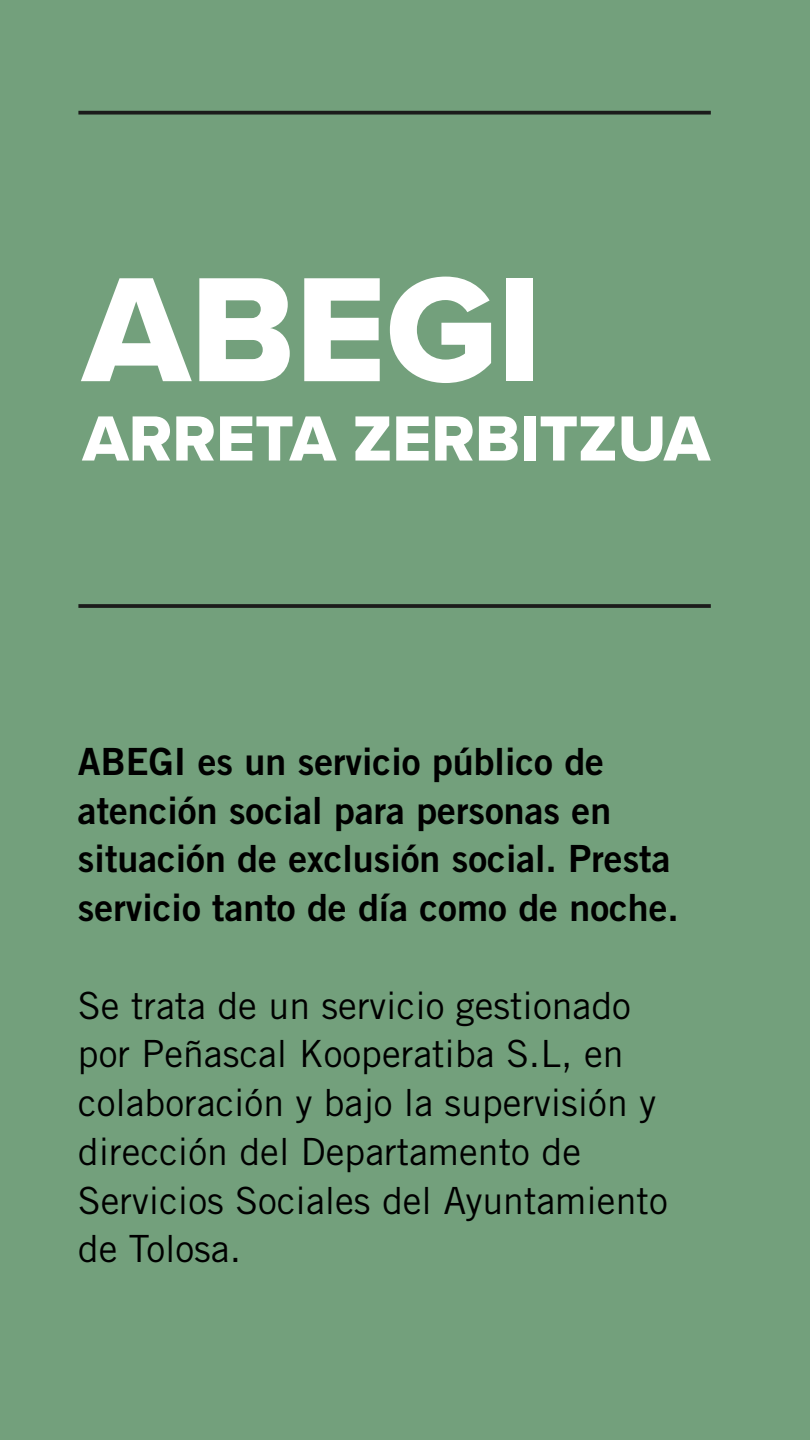
<style>
.page{position:relative;width:810px;height:1440px;background:#73a07c}
.page>*{position:absolute;margin:0;border:0;box-sizing:border-box;transform-origin:0 0}
.t1{font:154.27px "Proxima Nova Extrabld";color:#fff}
.t2{font:66.15px "Proxima Nova Extrabld";color:#fff}
.t3{font:37.5px/48.8px "Trade Gothic LT Std";color:#000}
.t4{font:37.5px/48.8px "Trade Gothic LT Std Bd 2";color:#000}
</style>
<div class="page">
<svg style="left:78px;top:604px;width:633px;height:4px;background:#20221f"></svg>
<svg style="left:78px;top:111px;width:633px;height:4px;background:#252a25"></svg>
<h1 class="t1" style="left:83px;top:215px;width:461px">ABEGI</h1>
<h2 class="t2" style="left:83px;top:389px;width:629px">ARRETA ZERBITZUA</h2>
<p class="t4" style="left:78px;top:737px;width:602px">ABEGI es un servicio público de atención social para personas en situación de exclusión social. Presta servicio tanto de día como de noche.</p>
<p class="t3" style="left:78px;top:980px;width:591px">Se trata de un servicio gestionado por Peñascal Kooperatiba S.L, en colaboración y bajo la supervisión y dirección del Departamento de<br>Servicios Sociales del Ayuntamiento de Tolosa.</p>
</div>
